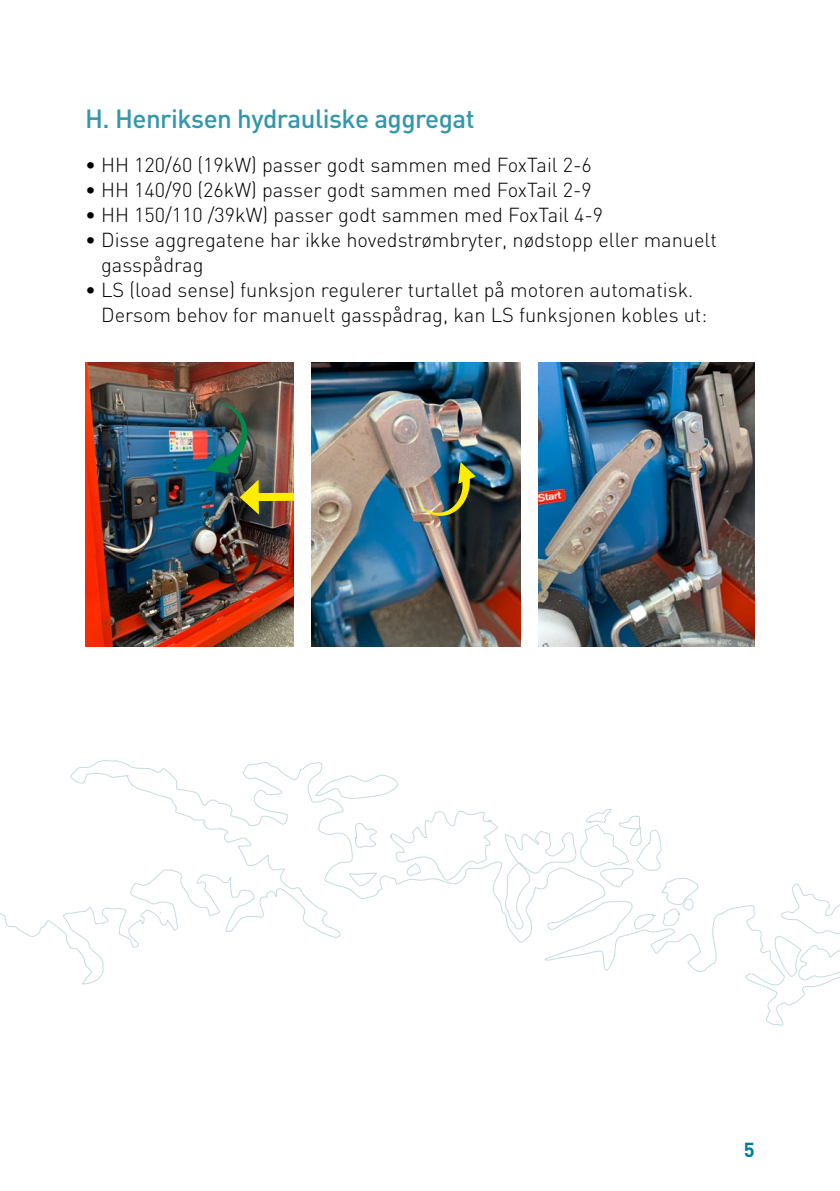
<style>
.page{position:relative;width:840px;height:1191px;background:#fff}
.page>*{position:absolute;margin:0;border:0;box-sizing:border-box;transform-origin:0 0}
.tittel_kursiv_NY{font:500 26px "DIN";letter-spacing:-.02em;color:#3397ab}
.brød{font:300 20px/25px "DIN";color:#000}
.t1{font:700 20px "DIN";color:#007d96}
</style>
<div class="page">
<svg style="left:0;top:760px;width:839px;height:266px"></svg>
<img style="left:85px;top:362px;width:209px;height:285px">
<img style="left:311px;top:362px;width:209px;height:285px">
<img style="left:538px;top:362px;width:216px;height:285px">
<img style="left:205px;top:403px;width:42px;height:70px">
<div style="left:251px;top:493px;width:43px;height:8px;background:#ffed00"></div>
<svg style="left:240px;top:479px;width:19px;height:36px"></svg>
<img style="left:417px;top:462px;width:58px;height:54px">
<p class="tittel_kursiv_NY" style="left:85px;top:102px;width:391px">H. Henriksen hydrauliske aggregat</p>
<p class="brød" style="left:85px;top:152px;width:508px">• HH 120/60 (19kW) passer godt sammen med FoxTail 2-6</p>
<p class="brød" style="left:85px;top:177px;width:508px">• HH 140/90 (26kW) passer godt sammen med FoxTail 2-9</p>
<p class="brød" style="left:85px;top:202px;width:519px">• HH 150/110 /39kW) passer godt sammen med FoxTail 4-9</p>
<p class="brød" style="left:101px;top:227px;width:617px;text-indent:-16px">• Disse aggregatene har ikke hovedstrømbryter, nødstopp eller manuelt gasspådrag</p>
<p class="brød" style="left:101px;top:277px;width:607px;text-indent:-16px">• LS (load sense) funksjon regulerer turtallet på motoren automatisk.<br>Dersom behov for manuelt gasspådrag, kan LS funksjonen kobles ut:</p>
<p class="t1" style="left:743px;top:1136px;width:12px">5</p>
</div>
